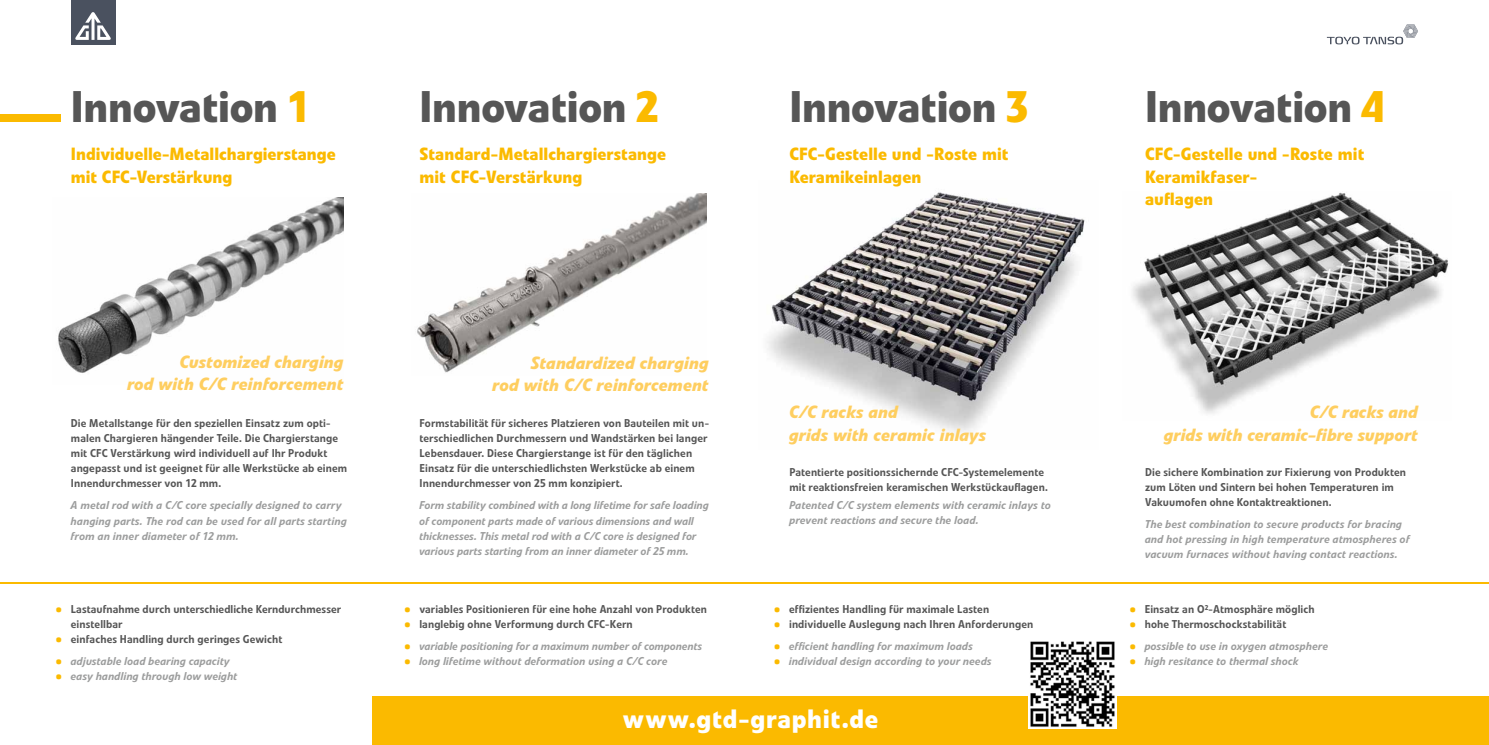
<style>
.page{position:relative;width:1489px;height:745px;background:#fff}
.page>*{position:absolute;margin:0;border:0;box-sizing:border-box;transform-origin:0 0}
.t1{font:700 43.75px "Linotype Veto";letter-spacing:-.01em;color:#565656}
.t2{font:700 26.25px "Linotype Veto";letter-spacing:.025em;color:#fff}
.t3{font:700 17.5px/22.5px "Linotype Veto";color:#fbba00}
.t4{font:italic 700 17.5px/22.5px "Linotype Veto";color:#fece60;text-align:right}
.t5{font:500 11.25px/15px "Linotype Veto";letter-spacing:.01em;color:#565656}
.t6{font:italic 500 11.25px/15px "Linotype Veto";letter-spacing:.005em;color:#9c9d9d}
.s1{color:#fbba00}
.s2{font-size:17.5px;color:#fbba00}
.s3{font-style:normal;font-size:17.5px;color:#fbba00}
</style>
<div class="page">
<svg style="left:1326px;top:24px;width:91px;height:20px"></svg>
<div style="left:71px;top:0;width:44px;height:44px;background:#4a515f"></div>
<svg style="left:75px;top:12px;width:36px;height:28px"></svg>
<img style="left:58px;top:198px;width:285px;height:175px">
<img style="left:417px;top:193px;width:289px;height:180px">
<img style="left:767px;top:192px;width:318px;height:241px">
<img style="left:1132px;top:192px;width:317px;height:222px">
<div style="left:372px;top:696px;width:1116px;height:48px;background:#fbba00"></div>
<hr style="left:0;top:581px;width:1488px;height:2px;background:#fbba00">
<div style="left:0;top:114px;width:60px;height:8px;background:#fbba00"></div>
<img style="left:1028px;top:641px;width:88px;height:86px">
<h1 class="t1" style="left:71px;top:80px;width:241px">Innovation <span class="s1">1</span></h1>
<h1 class="t1" style="left:419px;top:80px;width:241px">Innovation <span class="s1">2</span></h1>
<h1 class="t1" style="left:789px;top:80px;width:241px">Innovation <span class="s1">3</span></h1>
<h1 class="t1" style="left:1144px;top:80px;width:241px">Innovation <span class="s1">4</span></h1>
<h3 class="t3" style="left:71px;top:143px;width:266px">Individuelle-Metallchargierstange mit CFC-Verstärkung</h3>
<h3 class="t3" style="left:789px;top:143px;width:221px">CFC-Gestelle und -Roste mit<br>Keramikeinlagen</h3>
<h3 class="t3" style="left:1144px;top:143px;width:221px">CFC-Gestelle und -Roste mit<br>Keramikfaser-<br>auflagen</h3>
<h3 class="t3" style="left:419px;top:143px;width:248px">Standard-Metallchargierstange mit CFC-Verstärkung</h3>
<h3 class="t4" style="left:127px;top:351px;width:218px">Customized charging<br>rod with C/C reinforcement</h3>
<p class="t5" style="left:71px;top:416px;width:278px">Die Metallstange für den speziellen Einsatz zum opti&shy;malen Chargieren hängender Teile. Die Chargierstange mit CFC Verstärkung wird individuell auf Ihr Produkt angepasst und ist geeignet für alle Werkstücke ab einem Innendurchmesser von 12 mm.</p>
<p class="t6" style="left:71px;top:498px;width:278px">A metal rod with a C/C core specially designed to carry hanging parts. The rod can be used for all parts starting from an inner diameter of 12 mm.</p>
<p class="t5" style="left:71px;top:601px;width:272px;text-indent:-16px"><span class="s2">•</span> Lastaufnahme durch unterschiedliche Kerndurchmesser einstellbar</p>
<p class="t5" style="left:55px;top:631px;width:229px"><span class="s2">•</span> einfaches Handling durch geringes Gewicht</p>
<p class="t6" style="left:55px;top:653px;width:177px"><span class="s3">•</span> adjustable load bearing capacity</p>
<p class="t6" style="left:55px;top:668px;width:185px"><span class="s3">•</span> easy handling through low weight</p>
<h3 class="t4" style="left:492px;top:352px;width:218px">Standardized charging<br>rod with C/C reinforcement</h3>
<p class="t5" style="left:419px;top:416px;width:291px">Formstabilität für sicheres Platzieren von Bauteilen mit un&shy;terschiedlichen Durchmessern und Wandstärken bei langer Lebensdauer. Diese Chargierstange ist für den täglichen Einsatz für die unterschiedlichsten Werkstücke ab einem Innendurchmesser von 25 mm konzipiert.</p>
<p class="t6" style="left:419px;top:498px;width:291px">Form stability combined with a long lifetime for safe loading of component parts made of various dimensions and wall thicknesses. This metal rod with a C/C core is designed for various parts starting from an inner diameter of 25 mm.</p>
<p class="t5" style="left:403px;top:601px;width:305px"><span class="s2">•</span> variables Positionieren für eine hohe Anzahl von Produkten</p>
<p class="t5" style="left:403px;top:616px;width:231px"><span class="s2">•</span> langlebig ohne Verformung durch CFC-Kern</p>
<p class="t6" style="left:403px;top:638px;width:301px"><span class="s3">•</span> variable positioning for a maximum number of components</p>
<p class="t6" style="left:403px;top:653px;width:266px"><span class="s3">•</span> long lifetime without deformation using a C/C core</p>
<h3 class="t4" style="left:789px;top:401px;width:198px;text-align:left">C/C racks and<br>grids with ceramic inlays</h3>
<h3 class="t4" style="left:1164px;top:401px;width:255px">C/C racks and<br>grids with ceramic-fibre support</h3>
<p class="t5" style="left:789px;top:464px;width:260px">Patentierte positionssichernde CFC-Systemelemente mit reaktionsfreien keramischen Werkstückauflagen.</p>
<p class="t6" style="left:789px;top:498px;width:263px">Patented C/C system elements with ceramic inlays to prevent reactions and secure the load.</p>
<p class="t5" style="left:772px;top:601px;width:218px"><span class="s2">•</span> effizientes Handling für maximale Lasten</p>
<p class="t5" style="left:772px;top:616px;width:262px"><span class="s2">•</span> individuelle Auslegung nach Ihren Anforderungen</p>
<p class="t6" style="left:772px;top:638px;width:202px"><span class="s3">•</span> efficient handling for maximum loads</p>
<p class="t6" style="left:772px;top:653px;width:220px"><span class="s3">•</span> individual design according to your needs</p>
<p class="t5" style="left:1144px;top:464px;width:262px">Die sichere Kombination zur Fixierung von Produkten zum Löten und Sintern bei hohen Temperaturen im<br>Vakuumofen ohne Kontaktreaktionen.</p>
<p class="t6" style="left:1144px;top:516px;width:266px">The best combination to secure products for bracing and hot pressing in high temperature atmospheres of vacuum furnaces without having contact reactions.</p>
<p class="t5" style="left:1128px;top:601px;width:188px"><span class="s2">•</span> Einsatz an O²-Atmosphäre möglich</p>
<p class="t5" style="left:1128px;top:616px;width:159px"><span class="s2">•</span> hohe Thermoschockstabilität</p>
<p class="t6" style="left:1128px;top:638px;width:201px"><span class="s3">•</span> possible to use in oxygen atmosphere</p>
<p class="t6" style="left:1128px;top:653px;width:172px"><span class="s3">•</span> high resitance to thermal shock</p>
<h2 class="t2" style="left:623px;top:702px;width:257px">www.gtd-graphit.de</h2>
</div>
